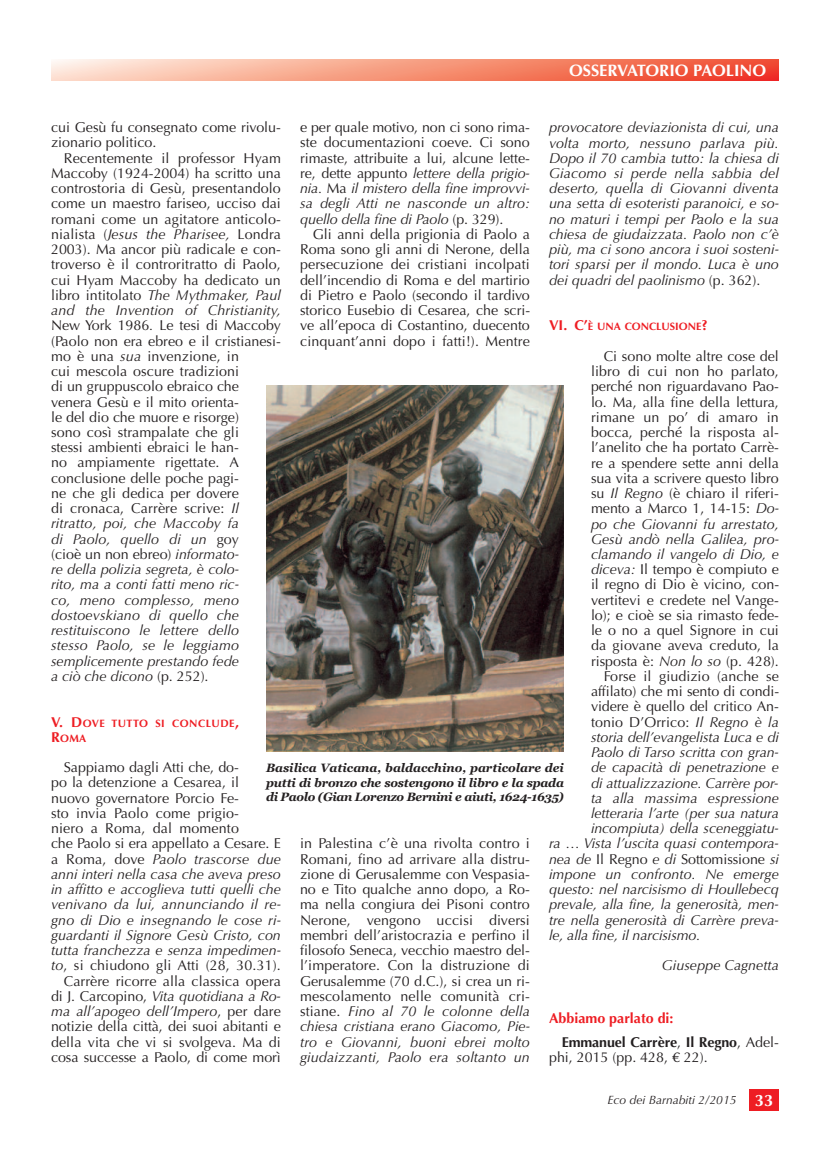
<style>
.page{position:relative;width:830px;height:1149px;background:#fff}
.page>*{position:absolute;margin:0;border:0;box-sizing:border-box;transform-origin:0 0}
.t1{font:700 16.5px "Optima";color:#fff}
.t2{font:14.25px/15.1px "Optima";color:#231f20;text-align:justify}
.t3{font:italic 14.25px/15.1px "Optima";color:#231f20;text-align:justify}
.t4{font:700 14.25px/24.3px "Optima";letter-spacing:-.01em;color:#231f20}
.t5{font:italic 700 12px/14.2px "Georgia";letter-spacing:-.025em;color:#231f20;text-align:justify}
.t6{font:italic 12px "Optima";color:#231f20}
.t7{font:700 10.65px/15.1px "Optima";letter-spacing:.045em;color:#ee1d23}
.t8{font:700 10.65px "Optima";color:#ee1d23}
.s1{font-style:italic}
.s2{font-size:14.25px}
.s3{font-style:normal}
.s4{color:#ee1d23}
.s5{font-weight:400}
.s6{font-weight:700;font-style:normal;font-size:16.5px;color:#fff}
</style>
<div class="page">
<div style="left:748px;top:1089px;width:30px;height:21px;background:#ee1d23"></div>
<svg style="left:51px;top:60px;width:727px;height:21px;background:#f6957c"></svg>
<img style="left:266px;top:385px;width:297px;height:366px">
<p class="t1" style="left:568px;top:61px;width:198px">OSSERVATORIO PAOLINO</p>
<p class="t2" style="left:51px;top:120px;width:231px">cui Gesù fu consegnato come rivolu&shy;zionario politico.</p>
<p class="t2" style="left:51px;top:150px;width:231px;text-align:left;text-indent:13px">Recentemente il professor Hyam<br>Maccoby (1924-2004) ha scritto una controstoria di Gesù, presentandolo come un maestro fariseo, ucciso dai romani come un agitatore anticolo&shy;nialista (<span class="s1">Jesus the Pharisee,</span> Londra<br>2003). Ma ancor più radicale e con&shy;troverso è il controritratto di Paolo, cui Hyam Maccoby ha dedicato un libro intitolato <span class="s1">The Mythmaker, Paul and the Invention of Christianity,<br></span>New York 1986<span class="s1">.</span> Le tesi di Maccoby (Paolo non era ebreo e il cristianesi&shy;mo è una <span class="s1">sua</span> invenzione, in<br>cui mescola oscure tradizioni<br>di un gruppuscolo ebraico che venera Gesù e il mito orienta-<br>le del dio che muore e risorge)<br>sono così strampalate che gli<br>stessi ambienti ebraici le han-<br>no ampiamente rigettate. A conclusione delle poche pagi-<br>ne che gli dedica per dovere<br>di cronaca, Carrère scrive: <span class="s1">Il ritratto, poi, che Maccoby fa<br>di Paolo, quello di un</span> goy<br>(cioè un non ebreo) <span class="s1">informato-<br>re della polizia segreta, è colo-<br>rito, ma a conti fatti meno ric-<br>co, meno complesso, meno dostoevskiano di quello che restituiscono le lettere dello<br>stesso Paolo, se le leggiamo semplicemente prestando fede<br>a ciò che dicono</span> (p. 252).</p>
<p class="t7" style="left:51px;top:715px;width:189px"><span class="s2">V. D</span>OVE TUTTO SI CONCLUDE<span class="s2">,<br>R</span>OMA</p>
<p class="t2" style="left:64px;top:759px;width:176px">Sappiamo dagli Atti che, do-</p>
<p class="t2" style="left:51px;top:775px;width:189px">po la detenzione a Cesarea, il</p>
<p class="t2" style="left:51px;top:790px;width:189px">nuovo governatore Porcio Fe-</p>
<p class="t2" style="left:51px;top:805px;width:189px">sto invia Paolo come prigio-</p>
<p class="t2" style="left:51px;top:820px;width:189px">niero a Roma, dal momento</p>
<p class="t2" style="left:51px;top:836px;width:231px">che Paolo si era appellato a Cesare. E</p>
<p class="t3" style="left:51px;top:851px;width:231px"><span class="s3">a Roma, dove</span> Paolo trascorse due</p>
<p class="t3" style="left:51px;top:866px;width:231px">anni interi nella casa che aveva preso</p>
<p class="t3" style="left:51px;top:881px;width:231px">in affitto e accoglieva tutti quelli che</p>
<p class="t3" style="left:51px;top:896px;width:231px">venivano da lui, annunciando il re-</p>
<p class="t3" style="left:51px;top:912px;width:231px">gno di Dio e insegnando le cose ri-</p>
<p class="t3" style="left:51px;top:927px;width:231px">guardanti il Signore Gesù Cristo, con</p>
<p class="t3" style="left:51px;top:942px;width:231px">tutta franchezza e senza impedimen-</p>
<p class="t2" style="left:51px;top:957px;width:231px"><span class="s1">to</span>, si chiudono gli Atti (28, 30.31).</p>
<p class="t2" style="left:64px;top:973px;width:218px">Carrère ricorre alla classica opera</p>
<p class="t3" style="left:51px;top:988px;width:231px"><span class="s3">di J. Carcopino,</span> Vita quotidiana a Ro-</p>
<p class="t3" style="left:51px;top:1003px;width:231px">ma all’apogeo dell’Impero<span class="s3">, per dare</span></p>
<p class="t2" style="left:51px;top:1018px;width:231px">notizie della città, dei suoi abitanti e</p>
<p class="t2" style="left:51px;top:1033px;width:231px">della vita che vi si svolgeva. Ma di</p>
<p class="t2" style="left:51px;top:1049px;width:231px">cosa successe a Paolo, di come morì</p>
<p class="t2" style="left:300px;top:120px;width:231px">e per quale motivo, non ci sono rima&shy;ste documentazioni coeve. Ci sono rimaste, attribuite a lui, alcune lette&shy;re, dette appunto <span class="s1">lettere della prigio&shy;nia.</span> Ma <span class="s1">il mistero della fine improvvi&shy;sa degli Atti ne nasconde un altro: quello della fine di Paolo</span> (p. 329).</p>
<p class="t2" style="left:300px;top:227px;width:231px;text-indent:13px">Gli anni della prigionia di Paolo a Roma sono gli anni di Nerone, della persecuzione dei cristiani incolpati dell’incendio di Roma e del martirio di Pietro e Paolo (secondo il tardivo storico Eusebio di Cesarea, che scri&shy;ve all’epoca di Costantino, duecento cinquant’anni dopo i fatti!). Mentre</p>
<p class="t3" style="left:548px;top:120px;width:231px">provocatore deviazionista di cui, una volta morto, nessuno parlava più.<br>Dopo il 70 cambia tutto: la chiesa di Giacomo si perde nella sabbia del deserto, quella di Giovanni diventa una setta di esoteristi paranoici, e so&shy;no maturi i tempi per Paolo e la sua chiesa de giudaizzata. Paolo non c’è più, ma ci sono ancora i suoi sosteni&shy;tori sparsi per il mondo. Luca è uno dei quadri del paolinismo <span class="s3">(p. 362).</span></p>
<p class="t8" style="left:549px;top:320px;width:160px"><span class="s2">VI. C’</span>È UNA CONCLUSIONE<span class="s2">?</span></p>
<p class="t2" style="left:603px;top:348px;width:176px">Ci sono molte altre cose del</p>
<p class="t2" style="left:590px;top:364px;width:189px">libro di cui non ho parlato,</p>
<p class="t2" style="left:590px;top:379px;width:189px">perché non riguardavano Pao-</p>
<p class="t2" style="left:590px;top:394px;width:189px">lo. Ma, alla fine della lettura,</p>
<p class="t2" style="left:590px;top:409px;width:189px">rimane un po’ di amaro in</p>
<p class="t2" style="left:590px;top:424px;width:189px">bocca, perché la risposta al-</p>
<p class="t2" style="left:590px;top:440px;width:189px">l’anelito che ha portato Carrè-</p>
<p class="t2" style="left:590px;top:455px;width:189px">re a spendere sette anni della</p>
<p class="t2" style="left:590px;top:470px;width:189px">sua vita a scrivere questo libro</p>
<p class="t2" style="left:590px;top:485px;width:189px">su <span class="s1">Il Regno</span> (è chiaro il riferi-</p>
<p class="t2" style="left:590px;top:501px;width:189px">mento a Marco 1, 14-15: <span class="s1">Do-</span></p>
<p class="t3" style="left:590px;top:516px;width:189px">po che Giovanni fu arrestato,</p>
<p class="t3" style="left:590px;top:531px;width:189px">Gesù andò nella Galilea, pro-</p>
<p class="t3" style="left:590px;top:546px;width:189px">clamando il vangelo di Dio, e</p>
<p class="t2" style="left:590px;top:562px;width:189px"><span class="s1">diceva:</span> Il tempo è compiuto e</p>
<p class="t2" style="left:590px;top:577px;width:189px">il regno di Dio è vicino, con-</p>
<p class="t2" style="left:590px;top:592px;width:189px">vertitevi e credete nel Vange-</p>
<p class="t2" style="left:590px;top:607px;width:189px">lo); e cioè se sia rimasto fede-</p>
<p class="t2" style="left:590px;top:622px;width:189px">le o no a quel Signore in cui</p>
<p class="t2" style="left:590px;top:638px;width:189px">da giovane aveva creduto, la</p>
<p class="t2" style="left:590px;top:653px;width:189px">risposta è: <span class="s1">Non lo so</span> (p. 428).</p>
<p class="t2" style="left:603px;top:668px;width:176px">Forse il giudizio (anche se</p>
<p class="t2" style="left:590px;top:683px;width:189px">affilato) che mi sento di condi-</p>
<p class="t2" style="left:590px;top:699px;width:189px">videre è quello del critico An-</p>
<p class="t2" style="left:590px;top:714px;width:189px">tonio D’Orrico: <span class="s1">Il Regno è la</span></p>
<p class="t3" style="left:590px;top:729px;width:189px">storia dell’evangelista Luca e di</p>
<p class="t3" style="left:590px;top:744px;width:189px">Paolo di Tarso scritta con gran-</p>
<p class="t3" style="left:590px;top:759px;width:189px">de capacità di penetrazione e</p>
<p class="t3" style="left:590px;top:775px;width:189px">di attualizzazione. Carrère por-</p>
<p class="t3" style="left:590px;top:790px;width:189px">ta alla massima espressione</p>
<p class="t3" style="left:590px;top:805px;width:189px">letteraria l’arte (per sua natura</p>
<p class="t3" style="left:590px;top:820px;width:189px">incompiuta) della sceneggiatu-</p>
<p class="t3" style="left:549px;top:835px;width:231px">ra … Vista l’uscita quasi contempora-</p>
<p class="t2" style="left:549px;top:851px;width:231px"><span class="s1">nea de</span> Il Regno <span class="s1">e di</span> Sottomissione <span class="s1">si</span></p>
<p class="t3" style="left:549px;top:866px;width:231px">impone un confronto. Ne emerge</p>
<p class="t3" style="left:549px;top:881px;width:231px">questo: nel narcisismo di Houllebecq</p>
<p class="t3" style="left:549px;top:896px;width:231px">prevale, alla fine, la generosità, men-</p>
<p class="t3" style="left:549px;top:912px;width:231px">tre nella generosità di Carrère preva-</p>
<p class="t3" style="left:549px;top:927px;width:153px">le, alla fine, il narcisismo.</p>
<p class="t3" style="left:661px;top:957px;width:118px">Giuseppe Cagnetta</p>
<p class="t4" style="left:561px;top:1005px;width:218px;text-indent:-13px"><span class="s4">Abbiamo parlato di:<br></span>Emmanuel Carrère<span class="s5">,</span> Il Regno<span class="s5">, Adel-</span></p>
<p class="t2" style="left:549px;top:1049px;width:160px">phi, 2015 (pp. 428, € 22).</p>
<p class="t6" style="left:607px;top:1092px;width:167px">Eco dei Barnabiti 2/2015 <span class="s6">33</span></p>
<p class="t5" style="left:266px;top:761px;width:299px">Basilica Vaticana, baldacchino, particolare dei putti di bronzo che sostengono il libro e la spada di Paolo (Gian Lorenzo Bernini e aiuti, 1624-1635)</p>
<p class="t2" style="left:300px;top:836px;width:231px">in Palestina c’è una rivolta contro i Romani, fino ad arrivare alla distru&shy;zione di Gerusalemme con Vespasia&shy;no e Tito qualche anno dopo, a Ro&shy;ma nella congiura dei Pisoni contro Nerone, vengono uccisi diversi membri dell’aristocrazia e perfino il filosofo Seneca, vecchio maestro del&shy;l’imperatore. Con la distruzione di Gerusalemme (70 d.C.), si crea un ri&shy;mescolamento nelle comunità cri&shy;stiane. <span class="s1">Fino al 70 le colonne della chiesa cristiana erano Giacomo, Pie&shy;tro e Giovanni, buoni ebrei molto giudaizzanti, Paolo era soltanto un</span></p>
</div>
